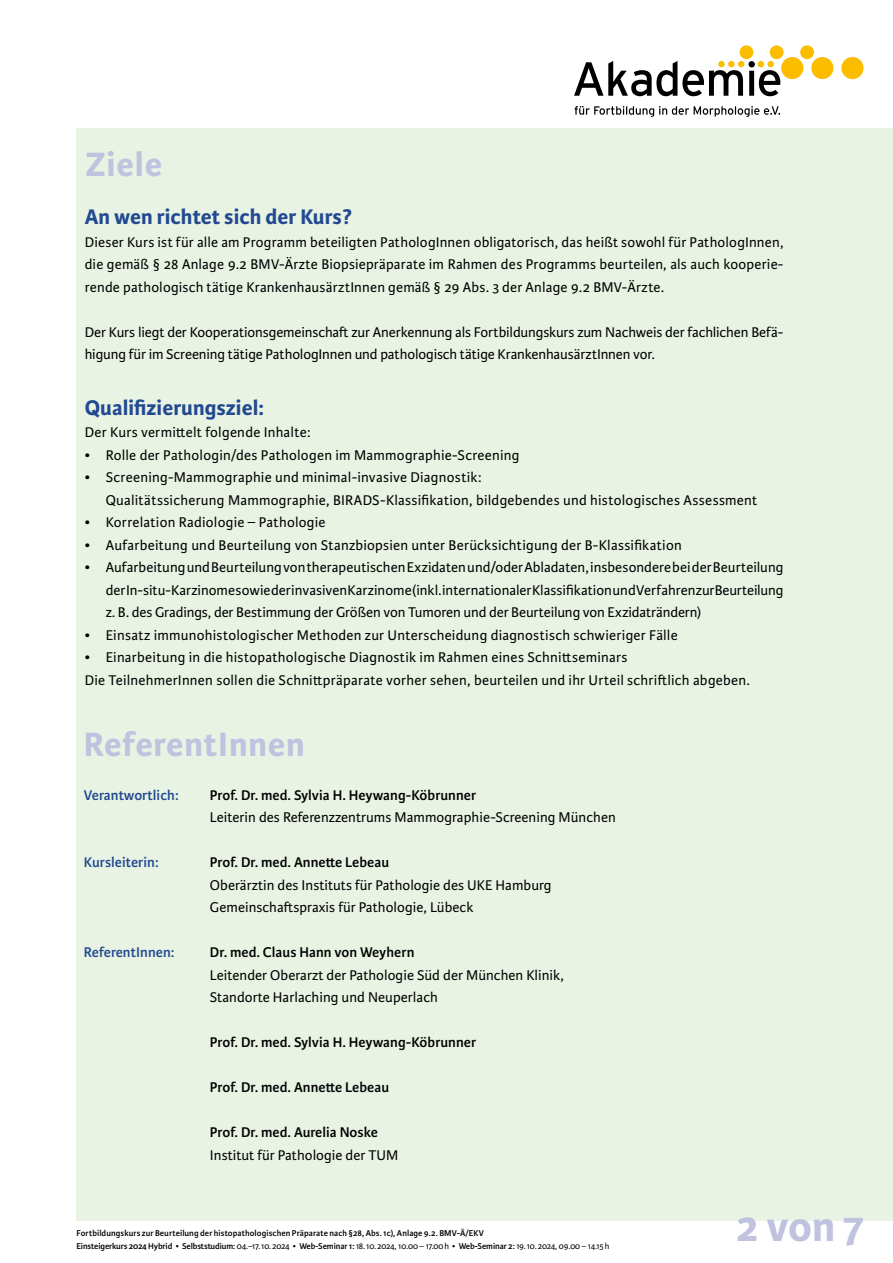
<style>
.page{position:relative;width:893px;height:1263px;background:#fff}
.page>*{position:absolute;margin:0;border:0;box-sizing:border-box;transform-origin:0 0}
.t1{font:700 45px "Karmina Sans";color:#c0c2df}
.t2{font:700 36px "Karmina Sans";letter-spacing:.025em;color:#c0c2df}
.t3{font:700 22.5px "Karmina Sans";letter-spacing:.005em;color:#224991}
.t4{font:15px/22.5px "Karmina Sans";letter-spacing:.01em;color:#000;text-align:justify}
.t5{font:15px/22.5px "Karmina Sans";letter-spacing:-.01em;color:#000}
.t6{font:600 15px "Karmina Sans";letter-spacing:.005em;color:#000}
.t7{font:600 15px "Karmina Sans";color:#224991}
.t8{font:600 9px "Karmina Sans";letter-spacing:.005em;color:#000}
.s1{font-weight:400}
</style>
<div class="page">
<div style="left:77px;top:128px;width:816px;height:1092px;background:#e9f3e4"></div>
<svg style="left:575px;top:106px;width:205px;height:11px"></svg>
<svg style="left:574px;top:61px;width:206px;height:35px"></svg>
<div style="left:767px;top:61px;width:7px;height:6px;background:#fcbd00;border-radius:50%"></div>
<div style="left:740px;top:46px;width:13px;height:13px;background:#fcbd00;border-radius:50%"></div>
<div style="left:740px;top:46px;width:13px;height:13px;border:1px solid #fcbd00;border-radius:50%"></div>
<div style="left:770px;top:46px;width:13px;height:13px;background:#fcbd00;border-radius:50%"></div>
<div style="left:770px;top:46px;width:13px;height:13px;border:1px solid #fcbd00;border-radius:50%"></div>
<div style="left:801px;top:46px;width:12px;height:13px;background:#fcbd00;border-radius:50%"></div>
<div style="left:801px;top:46px;width:12px;height:13px;border:1px solid #fcbd00;border-radius:50%"></div>
<div style="left:781px;top:57px;width:22px;height:22px;background:#fcbd00;border-radius:50%"></div>
<div style="left:811px;top:57px;width:22px;height:22px;background:#fcbd00;border-radius:50%"></div>
<div style="left:841px;top:57px;width:22px;height:22px;background:#fcbd00;border-radius:50%"></div>
<div style="left:718px;top:61px;width:7px;height:6px;background:#fcbd00;border-radius:50%"></div>
<p class="t2" style="left:85px;top:144px;width:79px">Ziele</p>
<p class="t3" style="left:85px;top:204px;width:269px">An wen richtet sich der Kurs?</p>
<p class="t4" style="left:85px;top:231px;width:700px">Dieser Kurs ist für alle am Programm beteiligten PathologInnen obligatorisch, das heißt sowohl für PathologInnen, die gemäß § 28 Anlage 9.2 BMV-Ärzte Biopsiepräparate im Rahmen des Programms beurteilen, als auch kooperie&shy;rende pathologisch tätige KrankenhausärztInnen gemäß § 29 Abs. 3 der Anlage 9.2 BMV-Ärzte.</p>
<p class="t5" style="left:85px;top:321px;width:700px">Der Kurs liegt der Kooperationsgemeinschaft zur Anerkennung als Fortbildungskurs zum Nachweis der fachlichen Befä&shy;higung für im Screening tätige PathologInnen und pathologisch tätige KrankenhausärztInnen vor.</p>
<p class="t3" style="left:85px;top:394px;width:181px">Qualifizierungsziel:</p>
<p class="t4" style="left:85px;top:421px;width:227px">Der Kurs vermittelt folgende Inhalte:</p>
<p class="t4" style="left:85px;top:444px;width:436px">• Rolle der Pathologin/des Pathologen im Mammographie-Screening</p>
<p class="t4" style="left:85px;top:466px;width:398px">• Screening-Mammographie und minimal-invasive Diagnostik:</p>
<p class="t4" style="left:106px;top:489px;width:653px">Qualitätssicherung Mammographie, BIRADS-Klassifikation, bildgebendes und histologisches Assessment</p>
<p class="t4" style="left:85px;top:511px;width:242px">• Korrelation Radiologie – Pathologie</p>
<p class="t4" style="left:85px;top:534px;width:598px">• Aufarbeitung und Beurteilung von Stanzbiopsien unter Berücksichtigung der B-Klassifikation</p>
<p class="t4" style="left:106px;top:556px;width:679px;text-indent:-21px">• Aufarbeitung und Beurteilung von therapeutischen Exzidaten und/oder Abladaten, insbesondere bei der Beurteilung der In-situ-Karzinome sowie der invasiven Karzinome (inkl. internationaler Klassifikation und Verfahren zur Beurteilung z. B. des Gradings, der Bestimmung der Größen von Tumoren und der Beurteilung von Exzidaträndern)</p>
<p class="t4" style="left:85px;top:624px;width:594px">• Einsatz immunohistologischer Methoden zur Unterscheidung diagnostisch schwieriger Fälle</p>
<p class="t4" style="left:85px;top:646px;width:544px">• Einarbeitung in die histopathologische Diagnostik im Rahmen eines Schnittseminars</p>
<p class="t4" style="left:85px;top:669px;width:667px">Die TeilnehmerInnen sollen die Schnittpräparate vorher sehen, beurteilen und ihr Urteil schriftlich abgeben.</p>
<p class="t2" style="left:84px;top:724px;width:222px">ReferentInnen</p>
<p class="t7" style="left:84px;top:786px;width:96px">Verantwortlich:</p>
<p class="t6" style="left:210px;top:786px;width:268px">Prof. Dr. med. Sylvia H. Heywang-Köbrunner</p>
<p class="t4" style="left:210px;top:806px;width:407px">Leiterin des Referenzzentrums Mammographie-Screening München</p>
<p class="t7" style="left:84px;top:854px;width:76px">Kursleiterin:</p>
<p class="t6" style="left:210px;top:854px;width:181px">Prof. Dr. med. Annette Lebeau</p>
<p class="t4" style="left:210px;top:874px;width:343px">Oberärztin des Instituts für Pathologie des UKE Hamburg</p>
<p class="t4" style="left:210px;top:896px;width:265px">Gemeinschaftspraxis für Pathologie, Lübeck</p>
<p class="t7" style="left:84px;top:944px;width:92px">ReferentInnen:</p>
<p class="t6" style="left:210px;top:944px;width:206px">Dr. med. Claus Hann von Weyhern</p>
<p class="t4" style="left:210px;top:964px;width:355px">Leitender Oberarzt der Pathologie Süd der München Klinik,</p>
<p class="t4" style="left:210px;top:986px;width:229px">Standorte Harlaching und Neuperlach</p>
<p class="t6" style="left:210px;top:1034px;width:268px">Prof. Dr. med. Sylvia H. Heywang-Köbrunner</p>
<p class="t6" style="left:210px;top:1079px;width:181px">Prof. Dr. med. Annette Lebeau</p>
<p class="t6" style="left:210px;top:1124px;width:170px">Prof. Dr. med. Aurelia Noske</p>
<p class="t4" style="left:210px;top:1144px;width:190px">Institut für Pathologie der TUM</p>
<p class="t8" style="left:77px;top:1228px;width:409px">Fortbildungskurs zur Beurteilung der histopathologischen Präparate nach §28, Abs. 1c), Anlage 9.2. BMV-Ä/EKV</p>
<p class="t8" style="left:77px;top:1241px;width:534px">Einsteigerkurs 2024 Hybrid <span class="s1">•</span> Selbststudium: <span class="s1">04.–17.10.2024 •</span> Web-Seminar 1: <span class="s1">18.10.2024, 10.00 – 17.00h •</span> Web-Seminar 2: <span class="s1">19.10.2024, 09.00 – 14.15h</span></p>
<p class="t1" style="left:736px;top:1201px;width:129px">2 von 7</p>
</div>
